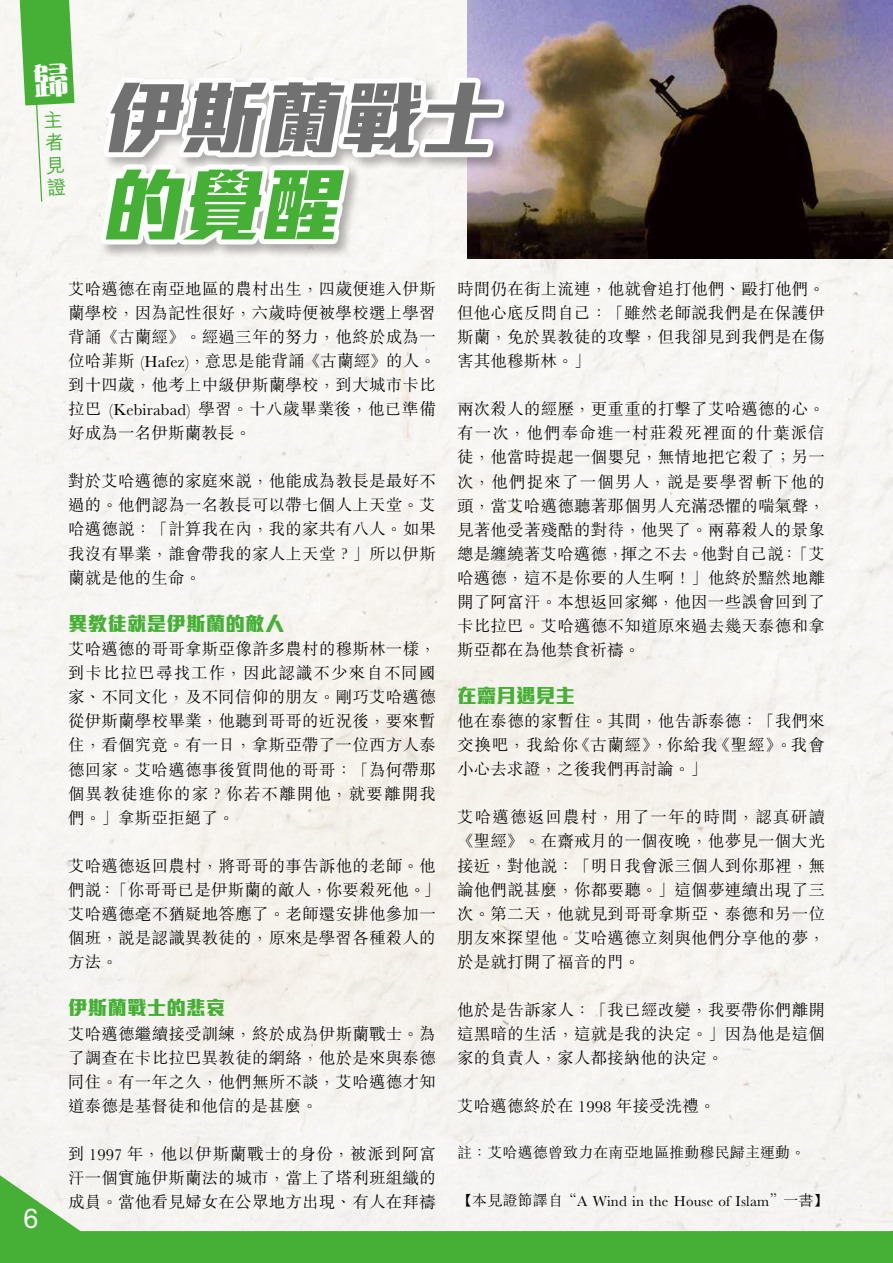
<style>
.page{position:relative;width:893px;height:1263px;background:#fff}
.page>*{position:absolute;margin:0;border:0;box-sizing:border-box;transform-origin:0 0}
.t1{font:italic 800 78.9px "M Stiff Hei HK";color:#727171}
.t2{font:italic 800 78.9px "M Stiff Hei HK";color:#45b035}
.t3{font:500 27px "M Hei HK";color:#fff}
.t4{font:800 19.5px "M Stiff Hei HK";letter-spacing:.01em;color:#45b035}
.t5{font:500 19.5px/22.5px "M Hei HK";color:#45b035;text-align:justify}
.t6{font:300 16.5px/24px "M Sung HK";letter-spacing:.015em;color:#000;text-align:justify}
.t7{font:300 15px "M Sung HK";letter-spacing:.01em;color:#000}
</style>
<div class="page">
<svg style="left:0;top:1175px;width:893px;height:88px;fill:#f4f2ef"></svg>
<img style="left:468px;top:0;width:425px;height:259px">
<svg style="left:94px;top:69px;width:417px;height:226px"></svg>
<svg style="left:20px;top:0;width:54px;height:202px"></svg>
<p class="t5" style="left:43px;top:108px;width:21px;rotate:-3deg">主者見證</p>
<h1 class="t1" style="left:101px;top:58px;width:415px">伊斯蘭戰士</h1>
<h1 class="t2" style="left:101px;top:145px;width:257px">的覺醒</h1>
<h2 class="t3" style="left:23px;top:1199px;width:17px">6</h2>
<p class="t6" style="left:68px;top:277px;width:369px">艾哈邁德在南亞地區的農村出生，四歲便進入伊斯蘭學校，因為記性很好，六歲時便被學校選上學習背誦《古蘭經》。經過三年的努力，他終於成為一位哈菲斯 (Hafez)，意思是能背誦《古蘭經》的人。到十四歲，他考上中級伊斯蘭學校，到大城市卡比拉巴 (Kebirabad) 學習。十八歲畢業後，他已準備好成為一名伊斯蘭教長。</p>
<p class="t6" style="left:68px;top:469px;width:369px">對於艾哈邁德的家庭來說，他能成為教長是最好不過的。他們認為一名教長可以帶七個人上天堂。艾哈邁德說：「計算我在內，我的家共有八人。如果我沒有畢業，誰會帶我的家人上天堂？」所以伊斯蘭就是他的生命。</p>
<p class="t4" style="left:68px;top:609px;width:218px">異教徒就是伊斯蘭的敵人</p>
<p class="t6" style="left:68px;top:637px;width:369px">艾哈邁德的哥哥拿斯亞像許多農村的穆斯林一樣，到卡比拉巴尋找工作，因此認識不少來自不同國家、不同文化，及不同信仰的朋友。剛巧艾哈邁德從伊斯蘭學校畢業，他聽到哥哥的近況後，要來暫住，看個究竟。有一日，拿斯亞帶了一位西方人泰德回家。艾哈邁德事後質問他的哥哥：「為何帶那個異教徒進你的家？你若不離開他，就要離開我們。」拿斯亞拒絕了。</p>
<p class="t6" style="left:68px;top:853px;width:373px;text-align:left">艾哈邁德返回農村，將哥哥的事告訴他的老師。他們說：「你哥哥已是伊斯蘭的敵人，你要殺死他。」艾哈邁德毫不猶疑地答應了。老師還安排他參加一個班，說是認識異教徒的，原來是學習各種殺人的方法。</p>
<p class="t4" style="left:68px;top:993px;width:159px">伊斯蘭戰士的悲哀</p>
<p class="t6" style="left:68px;top:1021px;width:369px">艾哈邁德繼續接受訓練，終於成為伊斯蘭戰士。為了調查在卡比拉巴異教徒的網絡，他於是來與泰德同住。有一年之久，他們無所不談，艾哈邁德才知道泰德是基督徒和他信的是甚麼。</p>
<p class="t6" style="left:68px;top:1141px;width:369px">到 1997 年，他以伊斯蘭戰士的身份，被派到阿富汗一個實施伊斯蘭法的城市，當上了塔利班組織的成員。當他看見婦女在公眾地方出現、有人在拜禱</p>
<p class="t6" style="left:457px;top:277px;width:369px">時間仍在街上流連，他就會追打他們、毆打他們。但他心底反問自己：「雖然老師說我們是在保護伊斯蘭，免於異教徒的攻擊，但我卻見到我們是在傷害其他穆斯林。」</p>
<p class="t6" style="left:457px;top:397px;width:369px">兩次殺人的經歷，更重重的打擊了艾哈邁德的心。有一次，他們奉命進一村莊殺死裡面的什葉派信徒，他當時提起一個嬰兒，無情地把它殺了；另一次，他們捉來了一個男人，說是要學習斬下他的頭，當艾哈邁德聽著那個男人充滿恐懼的喘氣聲，見著他受著殘酷的對待，他哭了。兩幕殺人的景象總是纏繞著艾哈邁德，揮之不去。他對自己說：「艾哈邁德，這不是你要的人生啊！」他終於黯然地離開了阿富汗。本想返回家鄉，他因一些誤會回到了卡比拉巴。艾哈邁德不知道原來過去幾天泰德和拿斯亞都在為他禁食祈禱。</p>
<p class="t4" style="left:457px;top:681px;width:119px">在齋月遇見主</p>
<p class="t6" style="left:457px;top:709px;width:369px">他在泰德的家暫住。其間，他告訴泰德：「我們來交換吧，我給你《古蘭經》，你給我《聖經》。我會小心去求證，之後我們再討論。」</p>
<p class="t6" style="left:457px;top:805px;width:369px">艾哈邁德返回農村，用了一年的時間，認真研讀《聖經》。在齋戒月的一個夜晚，他夢見一個大光接近，對他說：「明日我會派三個人到你那裡，無論他們說甚麼，你都要聽。」這個夢連續出現了三次。第二天，他就見到哥哥拿斯亞、泰德和另一位朋友來探望他。艾哈邁德立刻與他們分享他的夢，於是就打開了福音的門。</p>
<p class="t6" style="left:457px;top:997px;width:369px">他於是告訴家人：「我已經改變，我要帶你們離開這黑暗的生活，這就是我的決定。」因為他是這個家的負責人，家人都接納他的決定。</p>
<p class="t6" style="left:457px;top:1093px;width:260px">艾哈邁德終於在 1998 年接受洗禮。</p>
<p class="t7" style="left:457px;top:1142px;width:350px">註：艾哈邁德曾致力在南亞地區推動穆民歸主運動。</p>
<p class="t7" style="left:457px;top:1190px;width:373px">【本見證節譯自“A Wind in the House of Islam”一書】</p>
</div>
